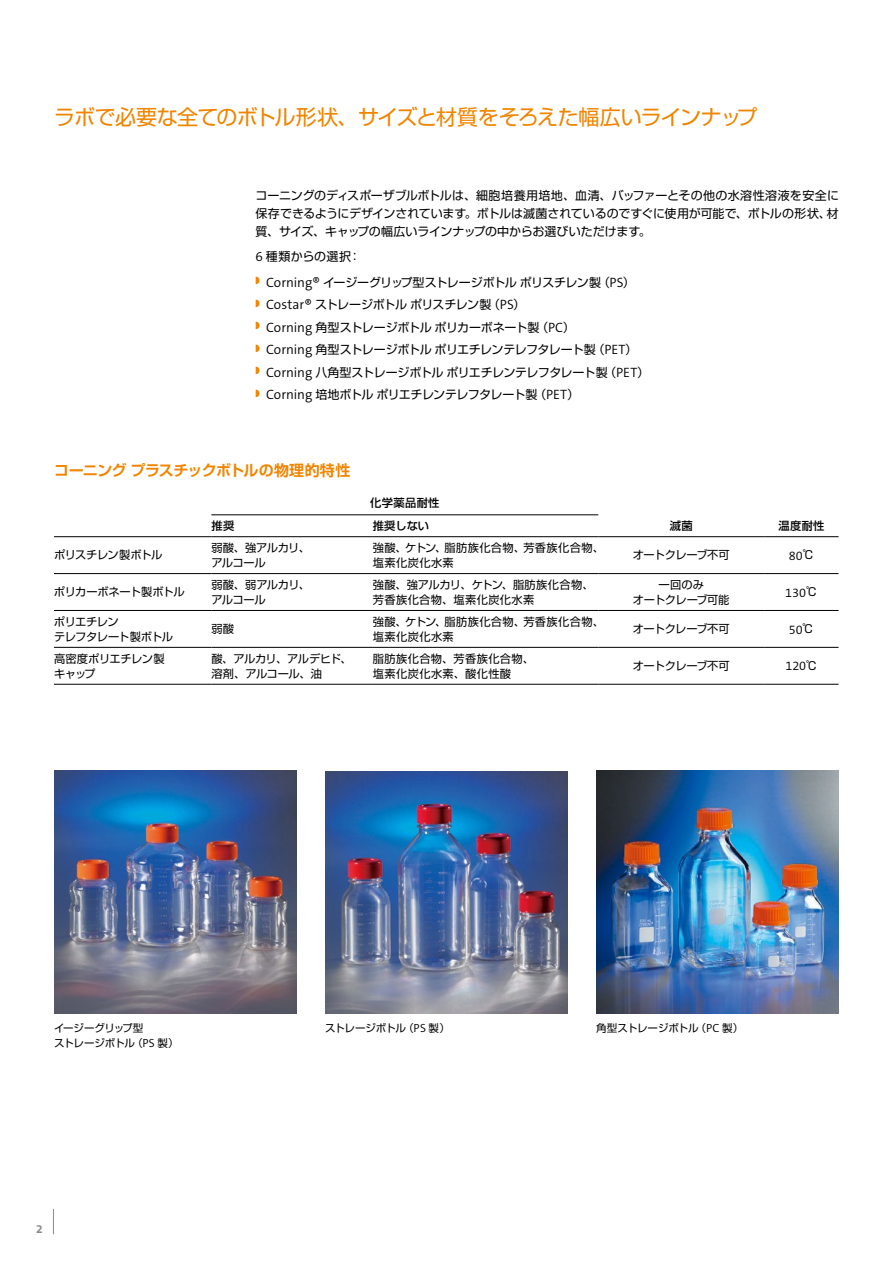
<style>
.page{position:relative;width:893px;height:1263px;background:#fff}
.page>*{position:absolute;margin:0;border:0;box-sizing:border-box;transform-origin:0 0}
.t1{font:21px "Shin Go Pro";letter-spacing:-.04em;color:#f08500}
.t2{font:700 15px "Shin Go Pro De";letter-spacing:-.03em;color:#f08500}
.t3{font:300 12.75px "The Sans B W4";color:#000}
.t4{font:12px/22.5px "Shin Go Pro";letter-spacing:-.025em;color:#000}
.t5{font:700 12px "Corning Sans";color:#898989}
.t6{font:11.25px/15px "Shin Go Pro";letter-spacing:.03em;color:#000}
.t7{font:11.25px/15px "Shin Go Pro";letter-spacing:-.035em;color:#000}
.t8{font:11.25px/15px "Shin Go Pro";letter-spacing:-.05em;color:#000}
.t9{font:11.25px "Shin Go Pro";letter-spacing:-.045em;color:#000}
.t10{font:500 11.25px "Shin Go Pro";letter-spacing:.03em;color:#000}
.t11{font:11.25px/15px "Shin Go Pro";letter-spacing:-.03em;color:#000;text-align:center}
.t12{font:11.25px "Shin Go Pro";color:#000}
.t13{font:10.5px/15px "Shin Go Pro";letter-spacing:-.04em;color:#000}
.t14{font:10.5px "Shin Go Pro";letter-spacing:-.01em;color:#000}
.s1{font-family:"The Sans B W4";font-weight:300;font-size:13.5px}
.s2{font-family:"Shin Go Pro";font-weight:400;font-size:11.25px}
.s3{font-family:"The Sans B W4";font-weight:300;font-size:11.85px}
</style>
<div class="page">
<svg style="left:53px;top:1209px;width:1px;height:25px"></svg>
<hr style="left:211px;top:514px;width:162px;height:1px;background:#000">
<hr style="left:373px;top:514px;width:225px;height:1px;background:#000">
<hr style="left:54px;top:536px;width:157px;height:1px;background:#000">
<hr style="left:211px;top:536px;width:162px;height:1px;background:#000">
<hr style="left:373px;top:536px;width:225px;height:1px;background:#000">
<hr style="left:598px;top:536px;width:166px;height:1px;background:#000">
<hr style="left:764px;top:536px;width:74px;height:1px;background:#000">
<hr style="left:54px;top:573px;width:157px;height:1px;background:#000">
<hr style="left:211px;top:573px;width:162px;height:1px;background:#000">
<hr style="left:373px;top:573px;width:225px;height:1px;background:#000">
<hr style="left:598px;top:573px;width:166px;height:1px;background:#000">
<hr style="left:764px;top:573px;width:74px;height:1px;background:#000">
<hr style="left:54px;top:610px;width:157px;height:1px;background:#000">
<hr style="left:211px;top:610px;width:162px;height:1px;background:#000">
<hr style="left:373px;top:610px;width:225px;height:1px;background:#000">
<hr style="left:598px;top:610px;width:166px;height:1px;background:#000">
<hr style="left:764px;top:610px;width:74px;height:1px;background:#000">
<hr style="left:54px;top:647px;width:157px;height:1px;background:#000">
<hr style="left:211px;top:647px;width:162px;height:1px;background:#000">
<hr style="left:373px;top:647px;width:225px;height:1px;background:#000">
<hr style="left:598px;top:647px;width:166px;height:1px;background:#000">
<hr style="left:764px;top:647px;width:74px;height:1px;background:#000">
<hr style="left:54px;top:684px;width:157px;height:1px;background:#000">
<hr style="left:211px;top:684px;width:162px;height:1px;background:#000">
<hr style="left:373px;top:684px;width:225px;height:1px;background:#000">
<hr style="left:598px;top:684px;width:166px;height:1px;background:#000">
<hr style="left:764px;top:684px;width:74px;height:1px;background:#000">
<img style="left:596px;top:771px;width:243px;height:243px">
<img style="left:54px;top:771px;width:243px;height:243px">
<img style="left:325px;top:771px;width:243px;height:243px">
<h1 class="t1" style="left:54px;top:100px;width:705px">ラボで必要な全てのボトル形状、サイズと材質をそろえた幅広いラインナップ</h1>
<p class="t4" style="left:255px;top:185px;width:585px;line-height:18px;text-align:justify">コーニングのディスポーザブルボトルは、細胞培養用培地、血清、バッファーとその他の水溶性溶液を安全に保存できるようにデザインされています。ボトルは滅菌されているのですぐに使用が可能で、ボトルの形状、材質、サイズ、キャップの幅広いラインナップの中からお選びいただけます。</p>
<p class="t4" style="left:255px;top:242px;width:381px;line-height:25.5px"><span class="s1">6</span> 種類からの選択：<br><sup>◗</sup> <span class="s1">Corning®</span> イージーグリップ型ストレージボトルポリスチレン製（<span class="s1">PS</span>）</p>
<p class="t4" style="left:255px;top:292px;width:395px"><sup>◗</sup> <span class="s1">Costar®</span> ストレージボトルポリスチレン製（<span class="s1">PS</span>）<br><sup>◗</sup> <span class="s1">Corning</span> 角型ストレージボトルポリカーボネート製（<span class="s1">PC</span>）<br><sup>◗</sup> <span class="s1">Corning</span> 角型ストレージボトルポリエチレンテレフタレート製（<span class="s1">PET</span>）<br><sup>◗</sup> <span class="s1">Corning</span> 八角型ストレージボトルポリエチレンテレフタレート製（<span class="s1">PET</span>）<sup>◗</sup> <span class="s1">Corning</span> 培地ボトルポリエチレンテレフタレート製（<span class="s1">PET</span>）</p>
<p class="t2" style="left:54px;top:458px;width:298px">コーニングプラスチックボトルの物理的特性</p>
<p class="t10" style="left:370px;top:494px;width:71px">化学薬品耐性</p>
<p class="t10" style="left:211px;top:516px;width:24px">推奨</p>
<p class="t10" style="left:373px;top:516px;width:58px">推奨しない</p>
<p class="t10" style="left:670px;top:516px;width:24px">滅菌</p>
<p class="t10" style="left:778px;top:516px;width:47px">温度耐性</p>
<p class="t9" style="left:54px;top:546px;width:110px">ポリスチレン製ボトル</p>
<p class="t7" style="left:211px;top:539px;width:100px">弱酸、強アルカリ、アルコール</p>
<p class="t6" style="left:373px;top:539px;width:232px">強酸、ケトン、脂肪族化合物、芳香族化合物、塩素化炭化水素</p>
<p class="t9" style="left:633px;top:546px;width:98px">オートクレーブ不可</p>
<p class="t3" style="left:789px;top:547px;width:27px">80<span class="s2">℃</span></p>
<p class="t7" style="left:54px;top:583px;width:132px">ポリカーボネート製ボトル</p>
<p class="t7" style="left:211px;top:576px;width:100px">弱酸、弱アルカリ、アルコール</p>
<p class="t6" style="left:373px;top:576px;width:222px">強酸、強アルカリ、ケトン、脂肪族化合物、芳香族化合物、塩素化炭化水素</p>
<p class="t11" style="left:633px;top:576px;width:98px">一回のみ<br>オートクレーブ可能</p>
<p class="t3" style="left:785px;top:584px;width:34px">130<span class="s2">℃</span></p>
<p class="t8" style="left:54px;top:612px;width:121px">ポリエチレン<br>テレフタレート製ボトル</p>
<p class="t12" style="left:211px;top:620px;width:24px">弱酸</p>
<p class="t6" style="left:373px;top:612px;width:232px">強酸、ケトン、脂肪族化合物、芳香族化合物、塩素化炭化水素</p>
<p class="t9" style="left:633px;top:620px;width:98px">オートクレーブ不可</p>
<p class="t3" style="left:789px;top:621px;width:26px">50<span class="s2">℃</span></p>
<p class="t7" style="left:54px;top:649px;width:112px">高密度ポリエチレン製キャップ</p>
<p class="t8" style="left:211px;top:649px;width:142px">酸、アルカリ、アルデヒド、溶剤、アルコール、油</p>
<p class="t6" style="left:373px;top:649px;width:163px">脂肪族化合物、芳香族化合物、塩素化炭化水素、酸化性酸</p>
<p class="t9" style="left:633px;top:656px;width:98px">オートクレーブ不可</p>
<p class="t3" style="left:785px;top:658px;width:33px">120<span class="s2">℃</span></p>
<p class="t13" style="left:54px;top:1019px;width:126px">イージーグリップ型<br>ストレージボトル（<span class="s3">PS</span> 製）</p>
<p class="t13" style="left:325px;top:1019px;width:126px">ストレージボトル（<span class="s3">PS</span> 製）</p>
<p class="t14" style="left:596px;top:1019px;width:149px">角型ストレージボトル（<span class="s3">PC</span> 製）</p>
<p class="t5" style="left:36px;top:1222px;width:8px">2</p>
</div>
